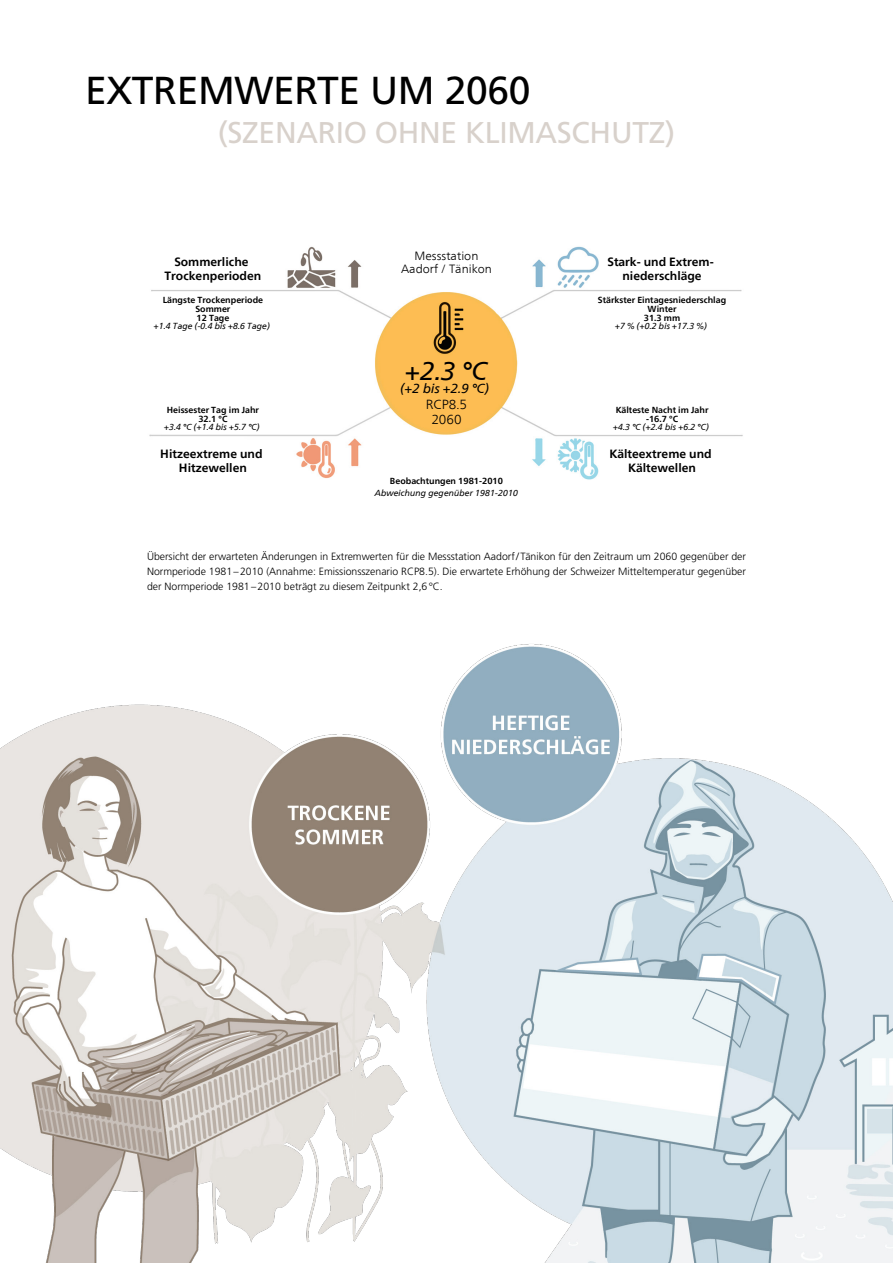
<style>
.page{position:relative;width:893px;height:1263px;background:#fff}
.page>*{position:absolute;margin:0;border:0;box-sizing:border-box;transform-origin:0 0}
.t1{font:39px "Frutiger LT Std";letter-spacing:-.01em;color:#000}
.t2{font:30px "Frutiger LT Std";letter-spacing:-.01em;color:#d8d1cb}
.t3{font:italic 25.8px "Frutiger Neue W02";color:#000}
.t4{font:italic 13.2px "Frutiger Neue W02";color:#000}
.t5{font:300 13.2px/15.1px "Frutiger Neue W02";color:#000;text-align:center}
.t6{font:700 12px/13.6px "Frutiger Neue W02";color:#000;text-align:center}
.t7{font:300 12px/13.6px "Frutiger Neue W02";color:#000;text-align:center}
.t8{font:300 10.5px/15px "Frutiger LT Std";color:#000;text-align:justify}
.t9{font:700 8.7px/8.9px "Frutiger Neue W02";color:#000;text-align:center}
.t10{font:italic 8.7px "Frutiger Neue W02";color:#000}
</style>
<div class="page">
<img style="left:0;top:644px;width:893px;height:619px">
<img style="left:149px;top:246px;width:594px;height:234px">
<h1 class="t1" style="left:85px;top:67px;width:447px">EXTREMWERTE UM 2060</h1>
<h2 class="t2" style="left:218px;top:115px;width:459px">(SZENARIO OHNE KLIMASCHUTZ)</h2>
<p class="t6" style="left:165px;top:255px;width:98px">Sommerliche<br>Trockenperioden</p>
<p class="t9" style="left:163px;top:295px;width:102px">Längste Trockenperiode<br>Sommer<br>12 Tage</p>
<p class="t10" style="left:154px;top:321px;width:118px">+1.4 Tage (-0.4 bis +8.6 Tage)</p>
<p class="t7" style="left:401px;top:248px;width:92px">Messstation<br>Aadorf / Tänikon</p>
<p class="t6" style="left:607px;top:255px;width:108px">Stark- und Extrem&shy;niederschläge</p>
<p class="t9" style="left:598px;top:295px;width:130px">Stärkster Eintagesniederschlag<br>Winter<br>31.3 mm</p>
<p class="t10" style="left:615px;top:321px;width:93px">+7 % (+0.2 bis +17.3 %)</p>
<p class="t9" style="left:167px;top:405px;width:94px">Heissester Tag im Jahr<br>32.1 °C</p>
<p class="t10" style="left:164px;top:422px;width:97px">+3.4 °C (+1.4 bis +5.7 °C)</p>
<h3 class="t3" style="left:406px;top:355px;width:83px">+2.3 °C</h3>
<p class="t4" style="left:401px;top:381px;width:90px">(+2 bis +2.9 °C)</p>
<p class="t5" style="left:426px;top:396px;width:43px">RCP8.5<br>2060</p>
<p class="t9" style="left:616px;top:405px;width:94px">Kälteste Nacht im Jahr -16.7 °C</p>
<p class="t10" style="left:613px;top:422px;width:97px">+4.3 °C (+2.4 bis +6.2 °C)</p>
<p class="t6" style="left:160px;top:447px;width:104px">Hitzeextreme und<br>Hitzewellen</p>
<p class="t6" style="left:609px;top:447px;width:104px">Kälteextreme und<br>Kältewellen</p>
<p class="t9" style="left:390px;top:476px;width:115px">Beobachtungen 1981-2010</p>
<p class="t10" style="left:375px;top:488px;width:145px">Abweichung gegenüber 1981-2010</p>
<p class="t8" style="left:147px;top:549px;width:600px">Übersicht der erwarteten Änderungen in Extremwerten für die Messstation Aadorf/Tänikon für den Zeitraum um 2060 gegenüber der Normperiode 1981–2010 (Annahme: Emissionsszenario RCP8.5). Die erwartete Erhöhung der Schweizer Mitteltemperatur gegenüber der Normperiode 1981–2010 beträgt zu diesem Zeitpunkt 2,6°C.</p>
</div>
